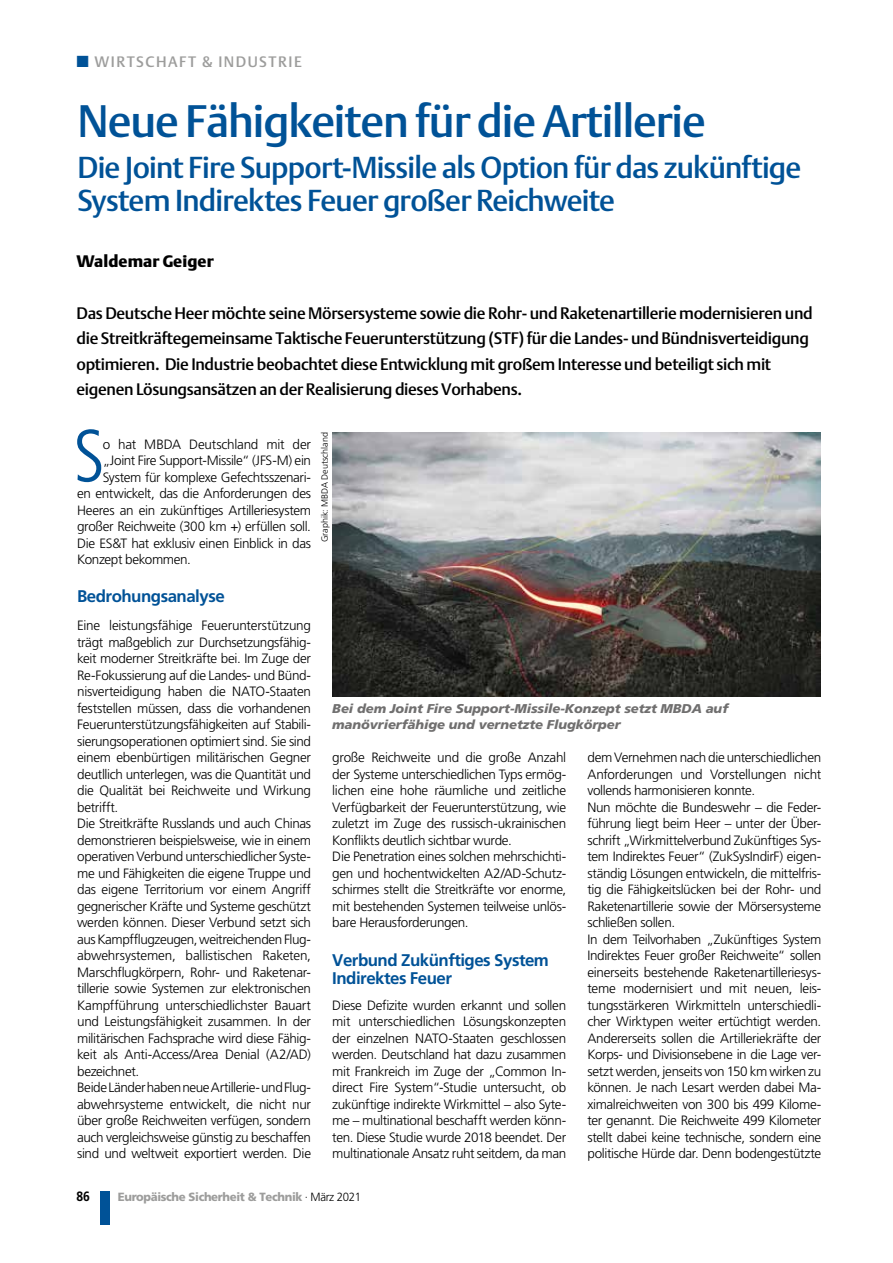
<style>
.page{position:relative;width:893px;height:1263px;background:#fff}
.page>*{position:absolute;margin:0;border:0;box-sizing:border-box;transform-origin:0 0}
.t1{font:300 condensed 74.25px "Frutiger";color:#005297}
.t2{font:45px "DTL Argo T Medium";letter-spacing:-.025em;color:#005297}
.t3{font:30px/33px "DTL Argo T Medium";letter-spacing:-.03em;color:#005297}
.t4{font:700 16.8px/18px "Frutiger LT Pro";letter-spacing:-.03em;color:#005297}
.t5{font:16.5px/25.5px "DTL Argo T Medium";letter-spacing:-.02em;color:#000}
.t6{font:16.5px "DTL Argo T Black";letter-spacing:.005em;color:#000}
.t7{font:15px "DTL Argo T Medium";letter-spacing:.1em;color:#9d9d9c}
.t8{font:300 13.5px/16.5px "Frutiger LT Pro";letter-spacing:-.025em;color:#000}
.t9{font:700 13.5px "Frutiger";color:#000;scale:.9 1}
.t10{font:italic 900 12.75px/16.5px "Frutiger LT Pro";letter-spacing:-.005em;color:#706f6f}
.t11{font:900 11.85px "Frutiger";letter-spacing:-.03em;color:#9d9d9c;scale:.96 1}
.t12{font:300 9px "Frutiger LT Pro";color:#000}
.s1{font-family:"Frutiger LT Pro";font-weight:300;color:#000}
</style>
<div class="page">
<div style="left:101px;top:1191px;width:9px;height:33px;background:#005297"></div>
<img style="left:332px;top:432px;width:489px;height:264px">
<p class="t7" style="left:95px;top:53px;width:209px">WIRTSCHAFT &amp; INDUSTRIE</p>
<p class="t2" style="left:78px;top:94px;width:630px">Neue Fähigkeiten für die Artillerie</p>
<p class="t3" style="left:78px;top:151px;width:725px">Die Joint Fire Support-Missile als Option für das zukünftige<br>System Indirektes Feuer großer Reichweite</p>
<p class="t6" style="left:77px;top:251px;width:139px">Waldemar Geiger</p>
<p class="t5" style="left:77px;top:300px;width:738px">Das Deutsche Heer möchte seine Mörsersysteme sowie die Rohr- und Raketenartillerie modernisieren und die Streitkräftegemeinsame Taktische Feuerunterstützung (STF) für die Landes- und Bündnisverteidigung optimieren. Die Industrie beobachtet diese Entwicklung mit großem Interesse und beteiligt sich mit eigenen Lösungsansätzen an der Realisierung dieses Vorhabens.</p>
<p class="t1" style="left:73px;top:414px;width:33px">S</p>
<p class="t8" style="left:103px;top:436px;width:210px">o hat MBDA Deutschland mit der</p>
<p class="t8" style="left:103px;top:452px;width:210px">„Joint Fire Support-Missile“ (JFS-M) ein</p>
<p class="t8" style="left:103px;top:469px;width:210px">System für komplexe Gefechtsszenari-</p>
<p class="t8" style="left:77px;top:485px;width:235px">en entwickelt, das die Anforderungen des</p>
<p class="t8" style="left:77px;top:502px;width:235px">Heeres an ein zukünftiges Artilleriesystem</p>
<p class="t8" style="left:77px;top:518px;width:235px">großer Reichweite (300 km +) erfüllen soll.</p>
<p class="t8" style="left:77px;top:535px;width:235px">Die ES&amp;T hat exklusiv einen Einblick in das</p>
<p class="t8" style="left:77px;top:551px;width:115px">Konzept bekommen.</p>
<p class="t4" style="left:77px;top:587px;width:149px">Bedrohungsanalyse</p>
<p class="t8" style="left:77px;top:617px;width:235px">Eine leistungsfähige Feuerunterstützung trägt maßgeblich zur Durchsetzungsfähig&shy;keit moderner Streitkräfte bei. Im Zuge der Re-Fokussierung auf die Landes- und Bünd&shy;nisverteidigung haben die NATO-Staaten feststellen müssen, dass die vorhandenen Feuerunterstützungsfähigkeiten auf Stabili&shy;sierungsoperationen optimiert sind. Sie sind einem ebenbürtigen militärischen Gegner deutllich unterlegen, was die Quantität und die Qualität bei Reichweite und Wirkung betrifft.<br>Die Streitkräfte Russlands und auch Chinas demonstrieren beispielsweise, wie in einem operativen Verbund unterschiedlicher Syste&shy;me und Fähigkeiten die eigene Truppe und das eigene Territorium vor einem Angriff gegnerischer Kräfte und Systeme geschützt werden können. Dieser Verbund setzt sich aus Kampfflugzeugen, weitreichenden Flug&shy;abwehrsystemen, ballistischen Raketen, Marschflugkörpern, Rohr- und Raketenar&shy;tillerie sowie Systemen zur elektronischen Kampfführung unterschiedlichster Bauart und Leistungsfähigkeit zusammen. In der militärischen Fachsprache wird diese Fähig&shy;keit als Anti-Access/Area Denial (A2/AD) bezeichnet.<br>Beide Länder haben neue Artillerie- und Flug&shy;abwehrsysteme entwickelt, die nicht nur über große Reichweiten verfügen, sondern auch vergleichsweise günstig zu beschaffen sind und weltweit exportiert werden. Die</p>
<p class="t12" style="left:319px;top:542px;width:112px;rotate:-90deg">Graphik: MBDA Deutschland</p>
<p class="t10" style="left:332px;top:700px;width:397px">Bei dem Joint Fire Support-Missile-Konzept setzt MBDA auf manövrierfähige und vernetzte Flugkörper</p>
<p class="t8" style="left:332px;top:749px;width:235px">große Reichweite und die große Anzahl der Systeme unterschiedlichen Typs ermög&shy;lichen eine hohe räumliche und zeitliche Verfügbarkeit der Feuerunterstützung, wie zuletzt im Zuge des russisch-ukrainischen Konflikts deutlich sichtbar wurde.<br>Die Penetration eines solchen mehrschichti&shy;gen und hochentwickelten A2/AD-Schutz&shy;schirmes stellt die Streitkräfte vor enorme, mit bestehenden Systemen teilweise unlös&shy;bare Herausforderungen.</p>
<p class="t4" style="left:332px;top:951px;width:218px">Verbund Zukünftiges System<br>Indirektes Feuer</p>
<p class="t8" style="left:332px;top:997px;width:235px;text-align:justify">Diese Defizite wurden erkannt und sollen mit unterschiedlichen Lösungskonzepten der einzelnen NATO-Staaten geschlossen werden. Deutschland hat dazu zusammen mit Frankreich im Zuge der „Common In&shy;direct Fire System“-Studie untersucht, ob zukünftige indirekte Wirkmittel – also Syte&shy;me – multinational beschafft werden könn&shy;ten. Diese Studie wurde 2018 beendet. Der multinationale Ansatz ruht seitdem, da man</p>
<p class="t8" style="left:587px;top:749px;width:235px">dem Vernehmen nach die unterschiedlichen Anforderungen und Vorstellungen nicht vollends harmonisieren konnte.<br>Nun möchte die Bundeswehr – die Feder&shy;führung liegt beim Heer – unter der Über&shy;schrift „Wirkmittelverbund Zukünftiges Sys&shy;tem Indirektes Feuer“ (ZukSysIndirF) eigen&shy;ständig Lösungen entwickeln, die mittelfris&shy;tig die Fähigkeitslücken bei der Rohr- und Raketenartillerie sowie der Mörsersysteme schließen sollen.<br>In dem Teilvorhaben „Zukünftiges System Indirektes Feuer großer Reichweite“ sollen einerseits bestehende Raketenartilleriesys&shy;teme modernisiert und mit neuen, leis&shy;tungsstärkeren Wirkmitteln unterschiedli&shy;cher Wirktypen weiter ertüchtigt werden.<br>Andererseits sollen die Artilleriekräfte der Korps- und Divisionsebene in die Lage ver&shy;setzt werden, jenseits von 150 km wirken zu können. Je nach Lesart werden dabei Ma&shy;ximalreichweiten von 300 bis 499 Kilome&shy;ter genannt. Die Reichweite 499 Kilometer stellt dabei keine technische, sondern eine politische Hürde dar. Denn bodengestützte</p>
<p class="t9" style="left:77px;top:1189px;width:17px">86</p>
<p class="t11" style="left:118px;top:1189px;width:255px">Europäische Sicherheit &amp; Technik <span class="s1">· März 2021</span></p>
</div>
